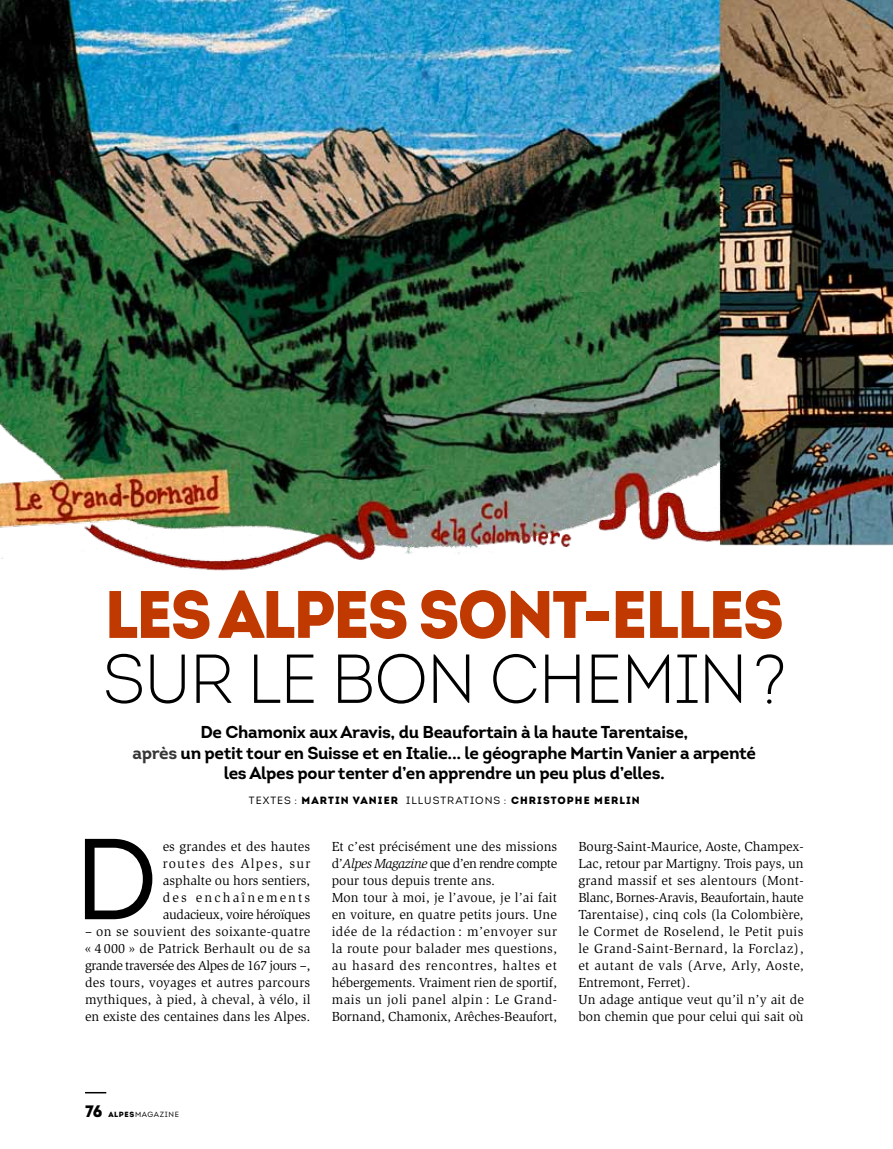
<style>
.page{position:relative;width:893px;height:1149px;background:#fff}
.page>*{position:absolute;margin:0;border:0;box-sizing:border-box;transform-origin:0 0}
.t1{font:114.75px "Intro Book Alt";color:#000}
.t2{font:300 69px "Intro";letter-spacing:-.015em;color:#000;scale:.95 1}
.t3{font:900 66.9px "Intro";letter-spacing:-.03em;color:#c03900;scale:.95 1}
.t4{font:700 17.25px/20.2px "Intro";letter-spacing:-.02em;color:#000;text-align:center}
.t5{font:13.5px/17px "Slimbach Std";letter-spacing:.005em;color:#000;text-align:justify}
.t6{font:10.5px "Intro";letter-spacing:.1em;color:#000}
.t7{font:900 10.5px "Intro";letter-spacing:.1em;color:#000}
.t8{font:7.5px "Intro";letter-spacing:.085em;color:#000}
.s1{color:#363635}
.s2{font-weight:900}
.s3{font-weight:400}
.s4{font-style:italic}
.s5{font-family:"Intro Black Alt";font-size:16.5px}
.s6{font-family:"Intro Black Alt"}
</style>
<div class="page">
<hr style="left:85px;top:1091px;width:21px;height:2px;background:#000">
<img style="left:0;top:0;width:893px;height:571px">
<h3 class="t3" style="left:105px;top:570px;width:717px">LES ALPES SONT-ELLES</h3>
<h2 class="t2" style="left:103px;top:635px;width:720px">SUR LE BON CHEMIN?</h2>
<p class="t4" style="left:133px;top:721px;width:625px">De Chamonix aux Aravis, du Beaufortain à la haute Tarentaise,<br><span class="s1">après</span> un petit tour en Suisse et en Italie... le géographe Martin Vanier a arpenté les Alpes pour tenter d’en apprendre un peu plus d’elles.</p>
<p class="t6" style="left:249px;top:794px;width:214px">TEXTES : <span class="s2">MARTIN VANIER</span> ILLUSTRATI</p>
<p class="t7" style="left:475px;top:793px;width:166px"><span class="s3">ONS :</span> CHRISTOPHE MERLIN</p>
<h1 class="t1" style="left:74px;top:808px;width:85px">D</h1>
<p class="t5" style="left:163px;top:838px;width:149px">es grandes et des hautes routes des Alpes, sur asphalte ou hors sentiers, des enchaînements audacieux, voire héroïques</p>
<p class="t5" style="left:85px;top:923px;width:227px">– on se souvient des soixante-quatre « 4 000 » de Patrick Berhault ou de sa grande traversée des Alpes de 167 jours –, des tours, voyages et autres parcours mythiques, à pied, à cheval, à vélo, il en existe des centaines dans les Alpes.</p>
<p class="t5" style="left:332px;top:838px;width:227px;text-align:left">Et c’est précisément une des missions d’<span class="s4">Alpes Magazine</span> que d’en rendre compte pour tous depuis trente ans.<br>Mon tour à moi, je l’avoue, je l’ai fait en voiture, en quatre petits jours. Une idée de la rédaction : m’envoyer sur la route pour balader mes questions, au hasard des rencontres, haltes et hébergements. Vraiment rien de sportif, mais un joli panel alpin : Le Grand-Bornand, Chamonix, Arêches-Beaufort,</p>
<p class="t5" style="left:578px;top:838px;width:227px;text-align:left">Bourg-Saint-Maurice, Aoste, Champex-Lac, retour par Martigny. Trois pays, un grand massif et ses alentours (Mont-Blanc, Bornes-Aravis, Beaufortain, haute Tarentaise), cinq cols (la Colombière, le Cormet de Roselend, le Petit puis le Grand-Saint-Bernard, la Forclaz), et autant de vals (Arve, Arly, Aoste, Entremont, Ferret).<br>Un adage antique veut qu’il n’y ait de bon chemin que pour celui qui sait où</p>
<p class="t8" style="left:85px;top:1109px;width:96px"><span class="s5">76</span> <span class="s6">ALPES</span>MAGAZINE</p>
</div>
